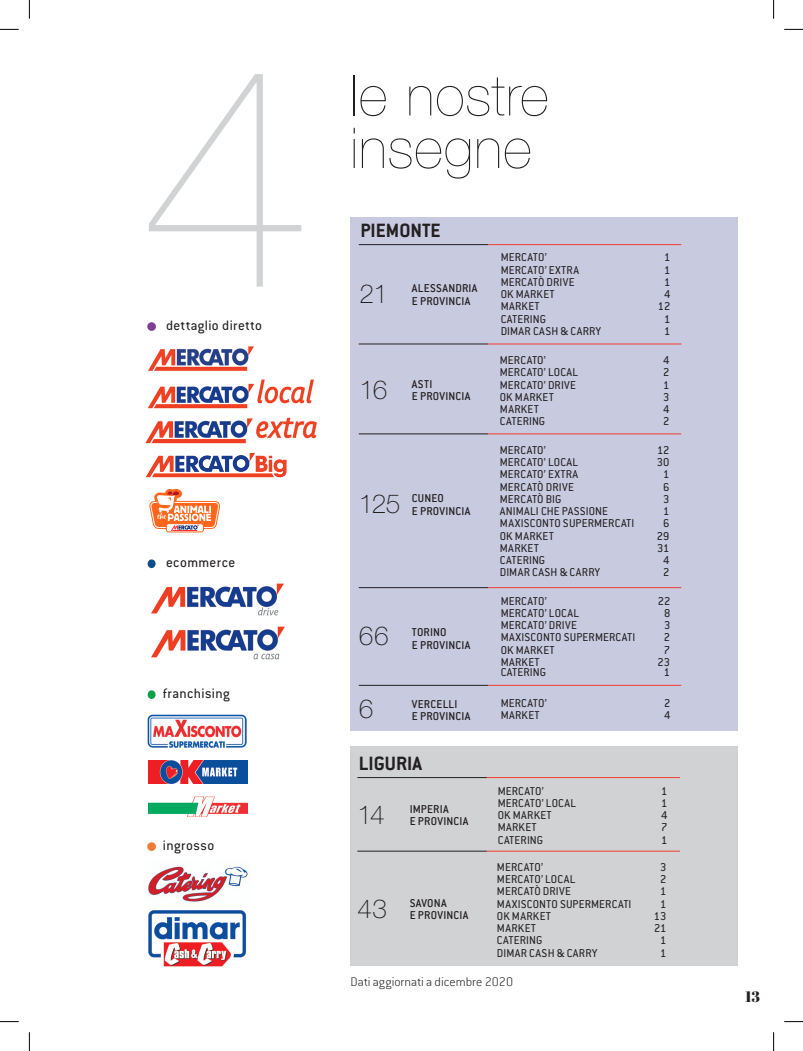
<style>
.page{position:relative;width:803px;height:1051px;background:#fff}
.page>*{position:absolute;margin:0;border:0;box-sizing:border-box;transform-origin:0 0}
.t1{font:200 312.5px "Helvetica Neue LT Std";color:#d1d2d4}
.t2{font:200 56.25px/52.5px "Helvetica Neue LT Std";letter-spacing:.015em;color:#231f20}
.t3{font:100 26.25px "Helvetica Neue LT Std";color:#231f20}
.t4{font:700 21.12px "Conduit ITC";color:#231f20}
.t5{font:15px "Conduit ITC";letter-spacing:.035em;color:#231f20}
.t6{font:15px "Abril Fatface";color:#231f20}
.t7{font:200 13.75px "Conduit ITC";letter-spacing:.005em;color:#231f20}
.t8{font:12.5px "Conduit ITC";letter-spacing:.02em;color:#231f20}
.t9{font:500 12.5px/12.2px "Conduit ITC";letter-spacing:.02em;color:#231f20}
.s1{font-family:"Helvetica Neue LT Std";font-weight:100;font-size:26.25px}
</style>
<div class="page">
<img style="left:151px;top:626px;width:134px;height:34px">
<img style="left:151px;top:583px;width:133px;height:33px">
<div style="left:147px;top:842px;width:9px;height:9px;background:#f07c32;border-radius:50%"></div>
<img style="left:148px;top:910px;width:98px;height:57px">
<img style="left:148px;top:866px;width:100px;height:36px">
<div style="left:148px;top:690px;width:8px;height:9px;background:#0fa14a;border-radius:50%"></div>
<img style="left:147px;top:714px;width:99px;height:33px">
<img style="left:148px;top:761px;width:99px;height:22px">
<img style="left:148px;top:796px;width:99px;height:21px">
<div style="left:148px;top:559px;width:8px;height:9px;background:#0f4e8c;border-radius:50%"></div>
<div style="left:350px;top:218px;width:388px;height:513px;background:#c8cadf"></div>
<hr style="left:359px;top:244px;width:129px;height:1px;background:#231f20">
<hr style="left:359px;top:344px;width:129px;height:1px;background:#231f20">
<hr style="left:359px;top:433px;width:129px;height:1px;background:#231f20">
<hr style="left:359px;top:587px;width:129px;height:1px;background:#231f20">
<hr style="left:359px;top:685px;width:129px;height:1px;background:#231f20">
<hr style="left:488px;top:244px;width:193px;height:1px;background:#ef3e2e">
<hr style="left:488px;top:344px;width:193px;height:1px;background:#ef3e2e">
<hr style="left:488px;top:433px;width:193px;height:1px;background:#ef3e2e">
<hr style="left:488px;top:587px;width:193px;height:1px;background:#ef3e2e">
<hr style="left:488px;top:685px;width:193px;height:1px;background:#ef3e2e">
<div style="left:350px;top:746px;width:388px;height:220px;background:#d1d2d4"></div>
<hr style="left:357px;top:777px;width:130px;height:1px;background:#231f20">
<hr style="left:487px;top:777px;width:193px;height:1px;background:#ef3e2e">
<hr style="left:357px;top:851px;width:130px;height:1px;background:#231f20">
<hr style="left:487px;top:851px;width:193px;height:1px;background:#ef3e2e">
<div style="left:147px;top:322px;width:9px;height:9px;background:#7e3e98;border-radius:50%"></div>
<img style="left:145px;top:417px;width:172px;height:27px">
<img style="left:148px;top:379px;width:166px;height:30px">
<img style="left:148px;top:346px;width:106px;height:25px">
<img style="left:145px;top:453px;width:142px;height:25px">
<div style="left:166px;top:523px;width:38px;height:9px;border:1px solid #ff661c;border-radius:2px"></div>
<svg style="left:149px;top:489px;width:71px;height:42px"></svg>
<svg style="left:0;top:29px;width:19px;height:1px"></svg>
<svg style="left:784px;top:29px;width:19px;height:1px"></svg>
<svg style="left:0;top:1021px;width:19px;height:1px"></svg>
<svg style="left:784px;top:1021px;width:19px;height:1px"></svg>
<svg style="left:29px;top:0;width:1px;height:19px"></svg>
<svg style="left:29px;top:1032px;width:1px;height:19px"></svg>
<svg style="left:773px;top:0;width:1px;height:19px"></svg>
<svg style="left:773px;top:1032px;width:1px;height:19px"></svg>
<h1 class="t1" style="left:138px;top:-4px;width:175px">4</h1>
<p class="t5" style="left:166px;top:316px;width:97px">dettaglio diretto</p>
<p class="t5" style="left:166px;top:554px;width:71px">ecommerce</p>
<p class="t5" style="left:163px;top:684px;width:68px">franchising</p>
<p class="t5" style="left:163px;top:836px;width:53px">ingrosso</p>
<h2 class="t2" style="left:350px;top:69px;width:199px">le nostre insegne</h2>
<h3 class="t4" style="left:360px;top:217px;width:82px">PIEMONTE</h3>
<p class="t9" style="left:359px;top:282px;width:119px;text-indent:52px">ALESSANDRIA<br><span class="s1">21</span> E PROVINCIA</p>
<p class="t9" style="left:359px;top:378px;width:113px;text-indent:52px">ASTI<br><span class="s1">16</span> E PROVINCIA</p>
<p class="t9" style="left:359px;top:492px;width:113px;text-indent:53px">CUNEO<br><span class="s1">125</span> E PROVINCIA</p>
<p class="t9" style="left:359px;top:626px;width:113px;text-indent:53px">TORINO<br><sup>66</sup> E PROVINCIA</p>
<p class="t8" style="left:501px;top:250px;width:47px">MERCATO’</p>
<p class="t8" style="left:664px;top:250px;width:8px">1</p>
<p class="t8" style="left:501px;top:262px;width:80px">MERCATO’ EXTRA</p>
<p class="t8" style="left:664px;top:262px;width:8px">1</p>
<p class="t8" style="left:501px;top:274px;width:75px">MERCATÒ DRIVE</p>
<p class="t8" style="left:664px;top:274px;width:8px">1</p>
<p class="t8" style="left:501px;top:287px;width:55px">OK MARKET</p>
<p class="t8" style="left:664px;top:287px;width:8px">4</p>
<p class="t8" style="left:501px;top:299px;width:40px">MARKET</p>
<p class="t8" style="left:658px;top:299px;width:14px">12</p>
<p class="t8" style="left:501px;top:311px;width:47px">CATERING</p>
<p class="t8" style="left:664px;top:311px;width:8px">1</p>
<p class="t8" style="left:501px;top:323px;width:102px">DIMAR CASH &amp; CARRY</p>
<p class="t8" style="left:664px;top:323px;width:8px">1</p>
<p class="t8" style="left:500px;top:353px;width:47px">MERCATO’</p>
<p class="t8" style="left:663px;top:353px;width:8px">4</p>
<p class="t8" style="left:500px;top:365px;width:80px">MERCATO’ LOCAL</p>
<p class="t8" style="left:663px;top:365px;width:8px">2</p>
<p class="t8" style="left:500px;top:377px;width:78px">MERCATO’ DRIVE</p>
<p class="t8" style="left:663px;top:377px;width:8px">1</p>
<p class="t8" style="left:500px;top:389px;width:55px">OK MARKET</p>
<p class="t8" style="left:663px;top:389px;width:8px">3</p>
<p class="t8" style="left:500px;top:402px;width:40px">MARKET</p>
<p class="t8" style="left:663px;top:402px;width:8px">4</p>
<p class="t8" style="left:500px;top:414px;width:47px">CATERING</p>
<p class="t8" style="left:663px;top:414px;width:8px">2</p>
<p class="t8" style="left:500px;top:442px;width:47px">MERCATO’</p>
<p class="t8" style="left:657px;top:442px;width:14px">12</p>
<p class="t8" style="left:500px;top:455px;width:80px">MERCATO’ LOCAL</p>
<p class="t8" style="left:657px;top:455px;width:14px">30</p>
<p class="t8" style="left:500px;top:467px;width:80px">MERCATO’ EXTRA</p>
<p class="t8" style="left:663px;top:467px;width:8px">1</p>
<p class="t8" style="left:500px;top:479px;width:75px">MERCATÒ DRIVE</p>
<p class="t8" style="left:663px;top:479px;width:8px">6</p>
<p class="t8" style="left:500px;top:491px;width:63px">MERCATÒ BIG</p>
<p class="t8" style="left:663px;top:491px;width:8px">3</p>
<p class="t8" style="left:500px;top:504px;width:109px">ANIMALI CHE PASSIONE</p>
<p class="t8" style="left:663px;top:504px;width:8px">1</p>
<p class="t8" style="left:500px;top:516px;width:136px">MAXISCONTO SUPERMERCATI</p>
<p class="t8" style="left:663px;top:516px;width:8px">6</p>
<p class="t8" style="left:500px;top:528px;width:55px">OK MARKET</p>
<p class="t8" style="left:657px;top:528px;width:14px">29</p>
<p class="t8" style="left:500px;top:540px;width:40px">MARKET</p>
<p class="t8" style="left:657px;top:540px;width:14px">31</p>
<p class="t8" style="left:500px;top:553px;width:47px">CATERING</p>
<p class="t8" style="left:663px;top:553px;width:8px">4</p>
<p class="t8" style="left:500px;top:565px;width:102px">DIMAR CASH &amp; CARRY</p>
<p class="t8" style="left:663px;top:565px;width:8px">2</p>
<p class="t8" style="left:501px;top:593px;width:47px">MERCATO’</p>
<p class="t8" style="left:658px;top:593px;width:14px">22</p>
<p class="t8" style="left:501px;top:605px;width:80px">MERCATO’ LOCAL</p>
<p class="t8" style="left:664px;top:605px;width:8px">8</p>
<p class="t8" style="left:501px;top:618px;width:78px">MERCATO’ DRIVE</p>
<p class="t8" style="left:664px;top:618px;width:8px">3</p>
<p class="t8" style="left:501px;top:630px;width:136px">MAXISCONTO SUPERMERCATI</p>
<p class="t8" style="left:664px;top:630px;width:8px">2</p>
<p class="t8" style="left:501px;top:642px;width:55px">OK MARKET</p>
<p class="t8" style="left:664px;top:642px;width:8px">7</p>
<p class="t8" style="left:501px;top:654px;width:40px">MARKET</p>
<p class="t8" style="left:658px;top:654px;width:14px">23</p>
<p class="t8" style="left:501px;top:664px;width:47px">CATERING</p>
<p class="t8" style="left:664px;top:664px;width:8px">1</p>
<h3 class="t3" style="left:359px;top:693px;width:16px">6</h3>
<p class="t9" style="left:412px;top:697px;width:60px">VERCELLI<br>E PROVINCIA</p>
<p class="t8" style="left:501px;top:695px;width:47px">MERCATO’</p>
<p class="t8" style="left:664px;top:695px;width:8px">2</p>
<p class="t8" style="left:501px;top:708px;width:40px">MARKET</p>
<p class="t8" style="left:664px;top:708px;width:8px">4</p>
<h3 class="t4" style="left:359px;top:751px;width:65px">LIGURIA</h3>
<p class="t9" style="left:357px;top:802px;width:113px;text-indent:52px">IMPERIA<br><span class="s1">14</span> E PROVINCIA</p>
<p class="t9" style="left:357px;top:897px;width:113px;text-indent:52px">SAVONA<br><span class="s1">43</span> E PROVINCIA</p>
<p class="t8" style="left:498px;top:783px;width:47px">MERCATO’</p>
<p class="t8" style="left:661px;top:783px;width:8px">1</p>
<p class="t8" style="left:498px;top:795px;width:80px">MERCATO’ LOCAL</p>
<p class="t8" style="left:661px;top:795px;width:8px">1</p>
<p class="t8" style="left:498px;top:808px;width:55px">OK MARKET</p>
<p class="t8" style="left:661px;top:808px;width:8px">4</p>
<p class="t8" style="left:498px;top:820px;width:40px">MARKET</p>
<p class="t8" style="left:661px;top:820px;width:8px">7</p>
<p class="t8" style="left:498px;top:832px;width:47px">CATERING</p>
<p class="t8" style="left:661px;top:832px;width:8px">1</p>
<p class="t8" style="left:497px;top:859px;width:47px">MERCATO’</p>
<p class="t8" style="left:660px;top:859px;width:8px">3</p>
<p class="t8" style="left:497px;top:872px;width:80px">MERCATO’ LOCAL</p>
<p class="t8" style="left:660px;top:872px;width:8px">2</p>
<p class="t8" style="left:497px;top:884px;width:75px">MERCATÒ DRIVE</p>
<p class="t8" style="left:660px;top:884px;width:8px">1</p>
<p class="t8" style="left:497px;top:896px;width:136px">MAXISCONTO SUPERMERCATI</p>
<p class="t8" style="left:660px;top:896px;width:8px">1</p>
<p class="t8" style="left:497px;top:908px;width:55px">OK MARKET</p>
<p class="t8" style="left:654px;top:908px;width:14px">13</p>
<p class="t8" style="left:497px;top:921px;width:40px">MARKET</p>
<p class="t8" style="left:654px;top:921px;width:14px">21</p>
<p class="t8" style="left:497px;top:933px;width:47px">CATERING</p>
<p class="t8" style="left:660px;top:933px;width:8px">1</p>
<p class="t8" style="left:497px;top:945px;width:102px">DIMAR CASH &amp; CARRY</p>
<p class="t8" style="left:660px;top:945px;width:8px">1</p>
<p class="t7" style="left:350px;top:973px;width:164px">Dati aggiornati a dicembre 2020</p>
<p class="t6" style="left:745px;top:986px;width:16px">13</p>
</div>
